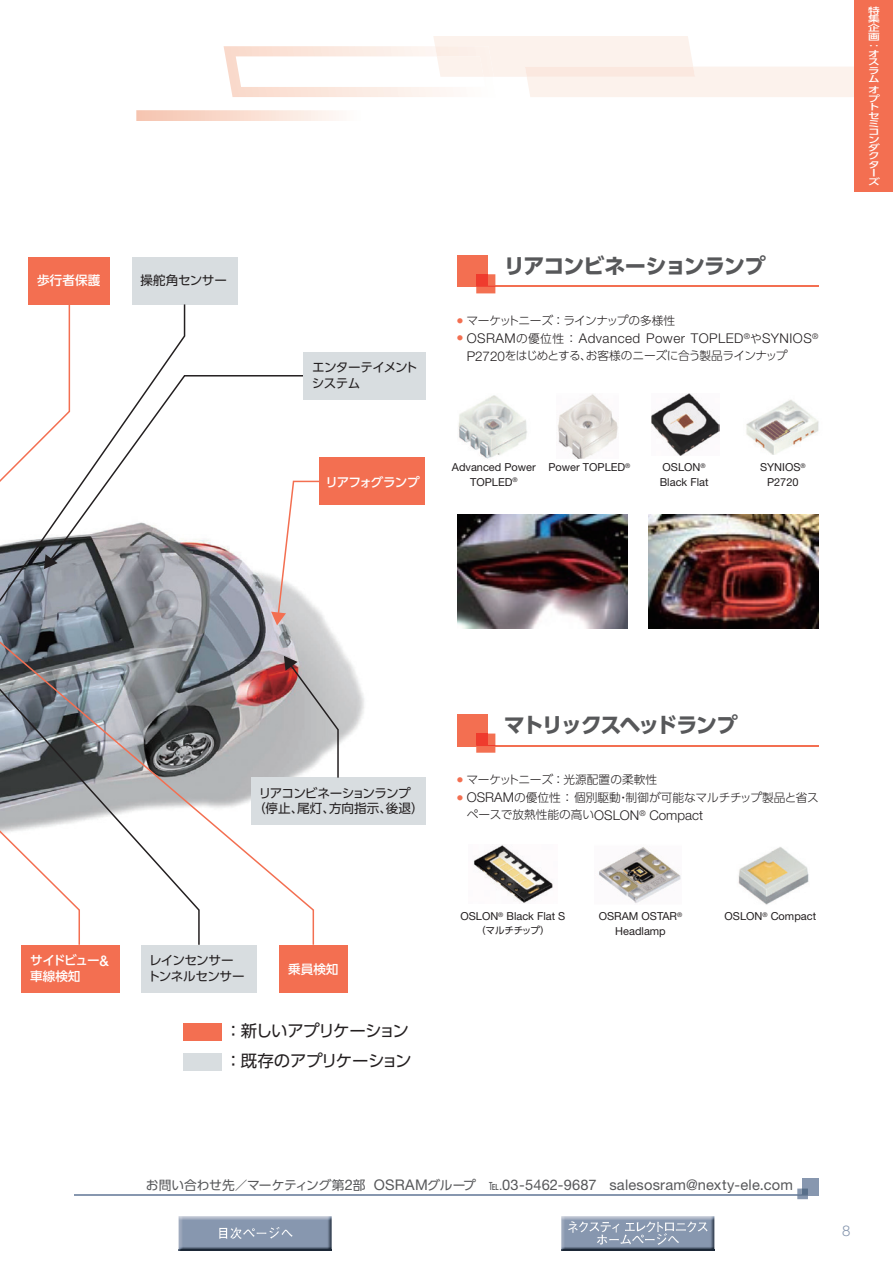
<style>
.page{position:relative;width:893px;height:1263px;background:#fff}
.page>*{position:absolute;margin:0;border:0;box-sizing:border-box;transform-origin:0 0}
.t1{font:700 21.3px "UD Shin Go Pro";letter-spacing:-.07em;color:#57585a}
.t2{font:16.5px/30px "UD Shin Go Pro";letter-spacing:-.05em;color:#231f20}
.t3{font:300 14.85px "Helvetica Neue";color:#8797af}
.t4{font:14.7px "Helvetica Neue";letter-spacing:.015em;color:#57585a}
.t5{font:300 13.5px "Helvetica Neue";letter-spacing:.035em;color:#231f20}
.t6{font:300 13.5px "Helvetica Neue";color:#231f20}
.t7{font:12.6px/15.8px "UD Shin Go Pro";letter-spacing:-.05em;color:#231f20}
.t8{font:500 12.6px/15.8px "UD Shin Go Pro";letter-spacing:-.055em;color:#fff}
.t9{font:500 12.6px "UD Shin Go Pro";letter-spacing:-.02em;color:#fff}
.t10{font:500 12.6px "UD Shin Go Pro";letter-spacing:-.06em;color:#fff}
.t11{font:12.6px "UD Shin Go Pro";letter-spacing:-.01em;color:#231f20}
.t12{font:300 11.7px "UD Shin Go Pro";letter-spacing:-.02em;color:#231f20}
.t13{font:300 11.7px "UD Shin Go Pro";letter-spacing:.005em;color:#231f20}
.t14{font:300 11.7px "UD Shin Go Pro";letter-spacing:-.045em;color:#231f20}
.t15{font:10.95px/14.4px "Helvetica Neue";color:#231f20;text-align:center}
.t16{font:9.6px "UD Shin Go Pro";letter-spacing:-.035em;color:#231f20}
.t17{font:500 8.7px/8.2px "UD Shin Go Pro";color:#fff;scale:1.33 1}
.t18{font:6.45px "Helvetica Neue";color:#231f20}
.s1{font-family:"UD Shin Go Pro";font-size:11.7px}
.s2{font-family:"Helvetica Neue";font-size:13.5px}
.s3{font-family:"Helvetica Neue LT Std";font-size:14.55px}
.s4{font-family:"UD Shin Go Pro";font-size:12.75px}
.s5{font-family:"UD Shin Go Pro";font-size:10.2px}
.s6{font-size:11.7px}
</style>
<div class="page">
<svg style="left:224px;top:36px;width:631px;height:61px"></svg>
<div style="left:435px;top:46px;width:59px;height:31px;background:#fcf2ec"></div>
<hr style="left:457px;top:745px;width:362px;height:1px;background:#f36f51">
<div style="left:457px;top:714px;width:31px;height:31px;background:#f36f51"></div>
<svg style="left:476px;top:733px;width:19px;height:20px"></svg>
<div style="left:476px;top:733px;width:12px;height:12px;background:#ef3b2d"></div>
<hr style="left:457px;top:286px;width:362px;height:1px;background:#f36f51">
<div style="left:457px;top:255px;width:31px;height:31px;background:#f36f51"></div>
<svg style="left:476px;top:274px;width:19px;height:19px"></svg>
<div style="left:476px;top:274px;width:12px;height:12px;background:#ef3b2d"></div>
<hr style="left:74px;top:1194px;width:745px;height:1px;background:#8797af">
<div style="left:802px;top:1178px;width:17px;height:17px;background:#8797af"></div>
<svg style="left:797px;top:1195px;width:11px;height:4px"></svg>
<svg style="left:797px;top:1188px;width:11px;height:7px"></svg>
<img style="left:186px;top:562px;width:187px;height:216px">
<div style="left:21px;top:945px;width:99px;height:47px;background:#f36f51"></div>
<div style="left:141px;top:945px;width:116px;height:47px;background:#d8dde0"></div>
<div style="left:279px;top:945px;width:68px;height:47px;background:#f36f51"></div>
<div style="left:251px;top:778px;width:174px;height:47px;background:#d8dde0"></div>
<div style="left:320px;top:458px;width:105px;height:47px;background:#f36f51"></div>
<div style="left:303px;top:352px;width:122px;height:48px;background:#d8dde0"></div>
<div style="left:28px;top:257px;width:82px;height:47px;background:#f36f51"></div>
<div style="left:132px;top:257px;width:105px;height:47px;background:#d8dde0"></div>
<div style="left:184px;top:1022px;width:38px;height:18px;background:#f36f51"></div>
<div style="left:184px;top:1053px;width:38px;height:17px;background:#d8dde0"></div>
<svg style="left:0;top:603px;width:315px;height:342px"></svg>
<svg style="left:0;top:638px;width:200px;height:307px"></svg>
<svg style="left:284px;top:656px;width:55px;height:123px;background:#beb9ba"></svg>
<svg style="left:271px;top:480px;width:50px;height:145px"></svg>
<svg style="left:186px;top:375px;width:118px;height:187px"></svg>
<svg style="left:0;top:304px;width:186px;height:315px"></svg>
<svg style="left:0;top:304px;width:71px;height:240px"></svg>
<img style="left:738px;top:847px;width:71px;height:58px">
<img style="left:473px;top:844px;width:80px;height:59px">
<img style="left:458px;top:395px;width:69px;height:64px">
<img style="left:558px;top:394px;width:60px;height:65px">
<img style="left:746px;top:400px;width:73px;height:55px">
<img style="left:598px;top:847px;width:83px;height:56px">
<img style="left:457px;top:514px;width:170px;height:114px">
<img style="left:648px;top:514px;width:171px;height:114px">
<img style="left:651px;top:393px;width:68px;height:62px">
<img style="left:561px;top:1216px;width:153px;height:34px">
<img style="left:568px;top:1221px;width:140px;height:12px">
<img style="left:597px;top:1233px;width:82px;height:12px">
<img style="left:179px;top:1216px;width:153px;height:34px">
<img style="left:219px;top:1227px;width:74px;height:12px">
<div style="left:855px;top:0;width:38px;height:191px;background:#f36f51"></div>
<p class="t9" style="left:37px;top:270px;width:64px">歩行者保護</p>
<p class="t11" style="left:141px;top:270px;width:88px">操舵角センサー</p>
<p class="t7" style="left:312px;top:359px;width:107px">エンターテイメントシステム</p>
<p class="t10" style="left:325px;top:472px;width:96px">リアフォグランプ</p>
<h1 class="t1" style="left:504px;top:248px;width:263px">リアコンビネーションランプ</h1>
<p class="t12" style="left:457px;top:311px;width:220px"><sup>●</sup> マーケットニーズ：ラインナップの多様性</p>
<p class="t5" style="left:457px;top:330px;width:363px"><sup>●</sup> OSRAM<span class="s1">の優位性：</span> Advanced Power TOPLED<sup>®</sup><span class="s1">や</span>SYNIOS<sup>®</sup></p>
<p class="t14" style="left:467px;top:346px;width:322px"><span class="s2">P2720</span>をはじめとする、お客様のニーズに合う製品ラインナップ</p>
<p class="t15" style="left:452px;top:460px;width:85px">Advanced Power<br>TOPLED<sup>®</sup></p>
<p class="t15" style="left:548px;top:460px;width:83px">Power TOPLED<sup>®</sup></p>
<p class="t15" style="left:660px;top:460px;width:50px;text-align:left">OSLON<sup>®<br></sup>Black Flat</p>
<p class="t15" style="left:760px;top:460px;width:47px">SYNIOS<sup>®<br></sup>P2720</p>
<p class="t17" style="left:868px;top:6px;width:10px">特集企画：オスラム</p>
<p class="t17" style="left:868px;top:85px;width:10px">オプトセミコンダクターズ</p>
<p class="t7" style="left:253px;top:785px;width:172px;text-align:center">リアコンビネーションランプ<br>（停止、尾灯、方向指示、後退）</p>
<p class="t8" style="left:30px;top:952px;width:80px">サイドビュー<span class="s3">&amp;</span>車線検知</p>
<p class="t7" style="left:148px;top:952px;width:99px">レインセンサートンネルセンサー</p>
<p class="t9" style="left:288px;top:959px;width:52px">乗員検知</p>
<h2 class="t2" style="left:225px;top:1015px;width:188px">：新しいアプリケーション：既存のアプリケーション</h2>
<h1 class="t1" style="left:504px;top:708px;width:235px">マトリックスヘッドランプ</h1>
<p class="t12" style="left:457px;top:770px;width:201px"><sup>●</sup> マーケットニーズ：光源配置の柔軟性</p>
<p class="t13" style="left:457px;top:788px;width:363px"><sup>●</sup> <span class="s2">OSRAM</span>の優位性：個別駆動・制御が可能なマルチチップ製品と省ス</p>
<p class="t6" style="left:467px;top:807px;width:238px"><span class="s1">ペースで放熱性能の高い</span>OSLON<sup>®</sup> Compact</p>
<p class="t15" style="left:460px;top:909px;width:106px">OSLON<sup>®</sup> Black Flat S</p>
<p class="t16" style="left:476px;top:923px;width:75px">（マルチチップ）</p>
<p class="t15" style="left:599px;top:909px;width:80px">OSRAM OSTAR</p>
<p class="t18" style="left:677px;top:911px;width:7px">®</p>
<p class="t15" style="left:615px;top:923px;width:52px">Headlamp</p>
<p class="t15" style="left:725px;top:909px;width:93px">OSLON<sup>®</sup> Compact</p>
<h3 class="t4" style="left:146px;top:1176px;width:649px"><span class="s4">お問い合わせ先／マーケティング第</span>2<span class="s4">部</span> OSRAM<span class="s4">グループ　</span><span class="s5">℡</span><span class="s6">.</span>03-5462-9687 salesosram@nexty-ele.com</h3>
<h3 class="t3" style="left:842px;top:1222px;width:10px">8</h3>
</div>
